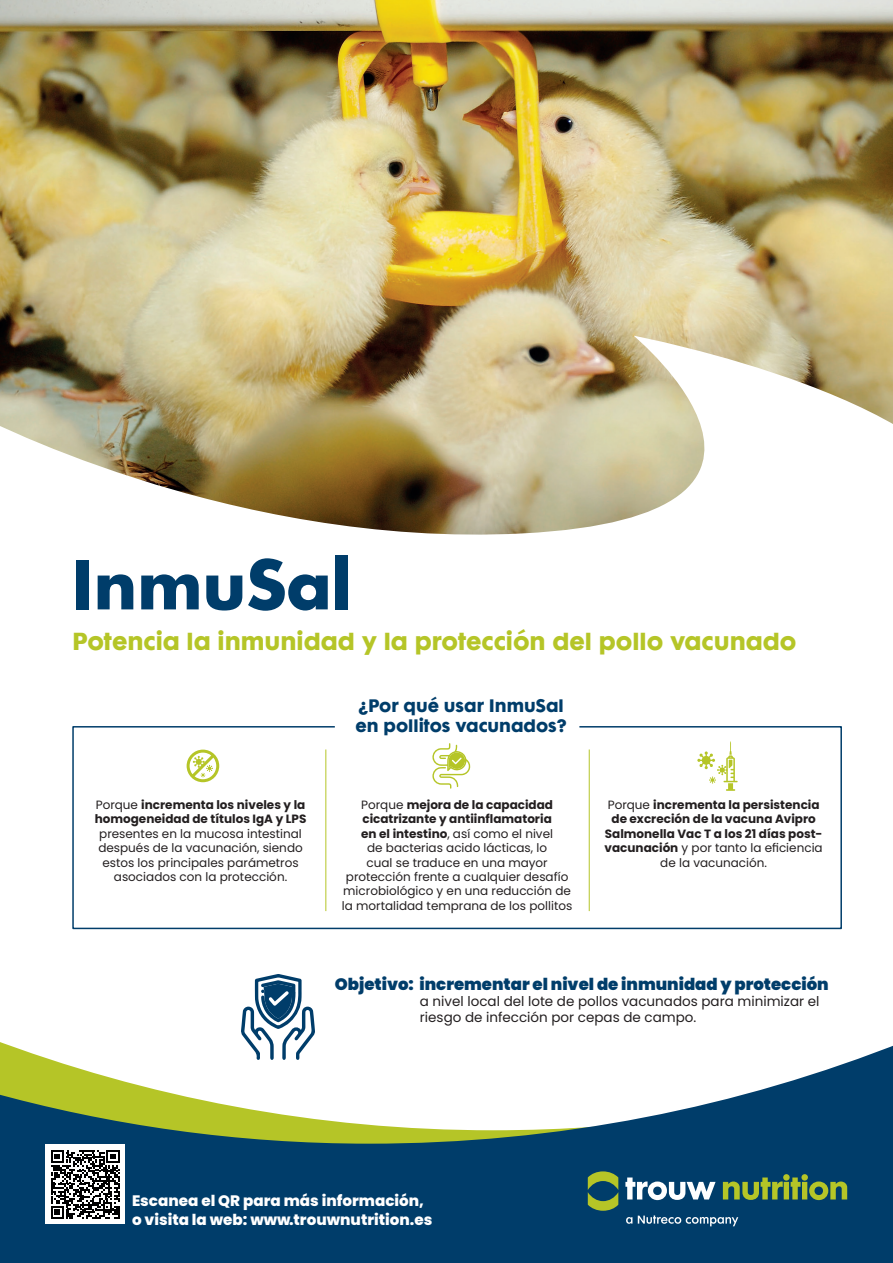
<style>
.page{position:relative;width:893px;height:1263px;background:#fff}
.page>*{position:absolute;margin:0;border:0;box-sizing:border-box;transform-origin:0 0}
.t1{font:700 66px "Futura Std";color:#003d6a}
.t2{font:700 22.5px "Futura Maxi Std";color:#b5c527}
.t3{font:900 16.5px "Poppins";color:#003d6a}
.t4{font:700 16.5px/19.8px "Futura Maxi Std";color:#003d6a}
.t5{font:800 15.15px/18.1px "Poppins";color:#fff}
.t6{font:13.5px/16.2px "Poppins";color:#231f20}
.t7{font:12px/14.4px "Poppins";color:#231f20;text-align:center}
.t8{font:700 12px/14.4px "Poppins";color:#231f20;text-align:center}
.s1{font-weight:700}
.s2{font-weight:400}
</style>
<div class="page">
<svg style="left:0;top:1042px;width:893px;height:221px;fill:#003d6a"></svg>
<svg style="left:626px;top:1217px;width:6px;height:7px"></svg>
<svg style="left:638px;top:1215px;width:100px;height:11px"></svg>
<svg style="left:625px;top:1177px;width:91px;height:23px"></svg>
<svg style="left:588px;top:1171px;width:30px;height:40px"></svg>
<svg style="left:723px;top:1174px;width:124px;height:26px;background:#547c4a"></svg>
<img style="left:0;top:0;width:893px;height:336px">
<img style="left:0;top:336px;width:893px;height:199px">
<svg style="left:241px;top:974px;width:74px;height:86px"></svg>
<svg style="left:72px;top:726px;width:770px;height:204px"></svg>
<hr style="left:325px;top:749px;width:1px;height:162px;background:#b5c527">
<hr style="left:589px;top:749px;width:1px;height:162px;background:#b5c527">
<div style="left:45px;top:1145px;width:80px;height:79px;background:#fff"></div>
<svg style="left:51px;top:1150px;width:68px;height:69px"></svg>
<p class="t1" style="left:72px;top:541px;width:281px">InmuSal</p>
<p class="t2" style="left:72px;top:625px;width:726px">Potencia la inmunidad y la protección del pollo vacunado</p>
<p class="t4" style="left:356px;top:695px;width:213px">¿Por qué usar InmuSal en pollitos vacunados?</p>
<p class="t7" style="left:95px;top:797px;width:213px">Porque <span class="s1">incrementa los niveles y la homogeneidad de títulos IgA y LPS </span>presentes en la mucosa intestinal después de la vacunación, siendo estos los principales parámetros asociados con la protección.</p>
<p class="t7" style="left:342px;top:797px;width:232px">Porque <span class="s1">mejora de la capacidad cicatrizante y antiinflamatoria<br>en el intestino</span>, así como el nivel<br>de bacterias acido lácticas, lo<br>cual se traduce en una mayor protección frente a cualquier desafío microbiológico y en una reducción de la mortalidad temprana de los pollitos</p>
<p class="t8" style="left:605px;top:797px;width:220px"><span class="s2">Porque</span> incrementa la persistencia de excreción de la vacuna Avipro<br>Salmonella Vac T a los 21 días post&shy;vacunación <span class="s2">y por tanto la eficiencia de la vacunación.</span></p>
<p class="t3" style="left:335px;top:975px;width:495px">Objetivo: incrementar el nivel de inmunidad y protección</p>
<p class="t6" style="left:420px;top:993px;width:401px">a nivel local del lote de pollos vacunados para minimizar el riesgo de infección por cepas de campo.</p>
<p class="t5" style="left:132px;top:1193px;width:302px">Escanea el QR para más información, o visita la web: www.trouwnutrition.es</p>
</div>
